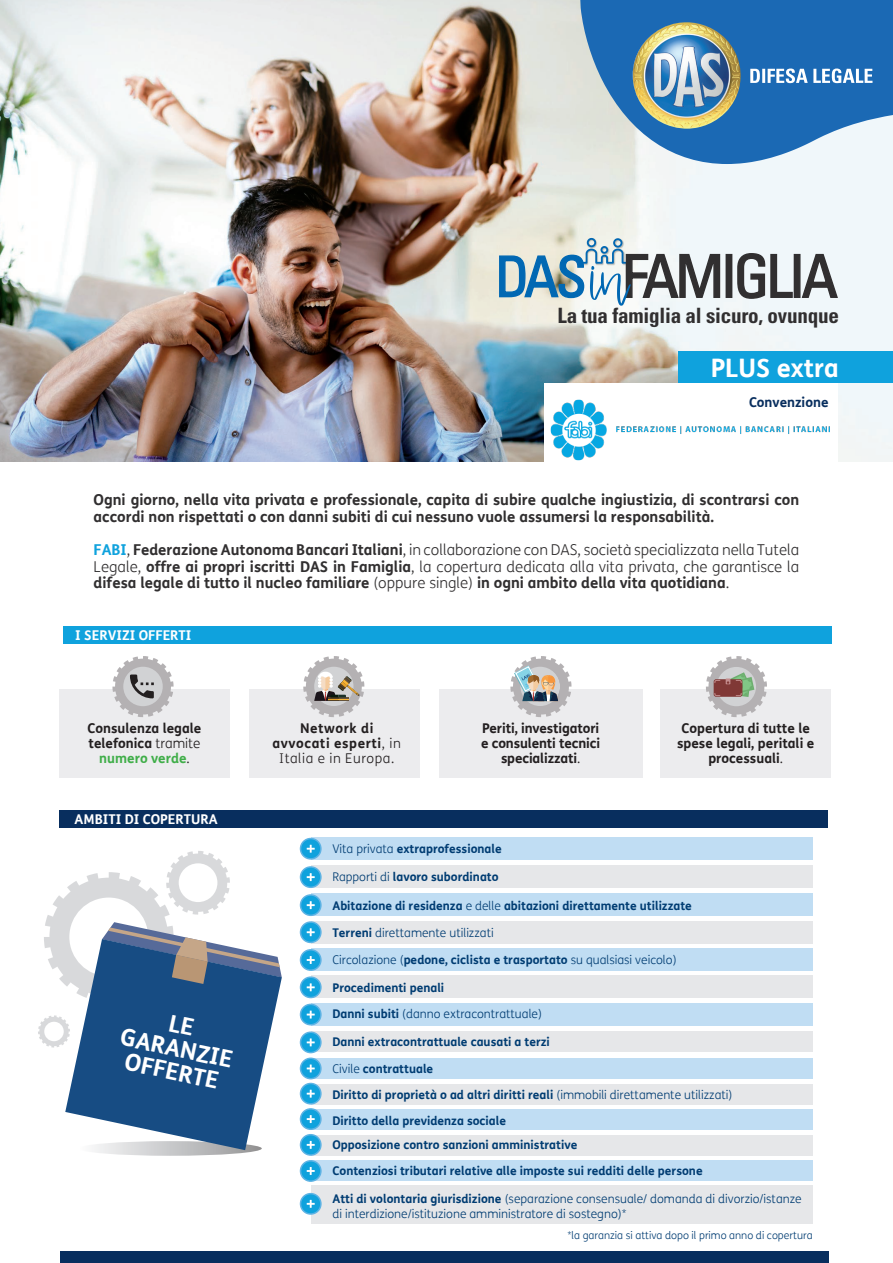
<style>
.page{position:relative;width:893px;height:1263px;background:#fff}
.page>*{position:absolute;margin:0;border:0;box-sizing:border-box;transform-origin:0 0}
.t1{font:700 25.5px "FS Me";color:#fff}
.t2{font:700 23.4px "FS Me";color:#fff}
.t3{font:700 condensed 21.15px "Univers";letter-spacing:-.01em;color:#312f30}
.t4{font:700 15px/16.5px "FS Me";color:#312f30}
.t5{font:700 13.5px/15px "FS Me";color:#231f20;text-align:center}
.t6{font:700 13.5px/15px "FS Me";letter-spacing:.04em;color:#231f20;text-align:center}
.t7{font:700 13.5px "FS Me";color:#fff}
.t8{font:700 13.5px/15px "FS Me";color:#40ae49;text-align:center}
.t9{font:700 13.5px "FS Me";color:#082e5e}
.t10{font:700 12px "FS Me";color:#003c72}
.t11{font:300 12px/15px "FS Me";color:#003c72}
.t12{font:300 10.5px "FS Me";color:#003c72}
.s1{color:#0fa2dd}
.s2{font-weight:300}
.s3{color:#231f20}
.s4{font-weight:300;color:#231f20}
.s5{font-weight:700}
</style>
<div class="page">
<img style="left:0;top:0;width:893px;height:461px">
<svg style="left:580px;top:0;width:292px;height:164px;background:#5a8eba"></svg>
<div style="left:679px;top:352px;width:214px;height:31px;background:#0fa2dd"></div>
<div style="left:578px;top:238px;width:52px;height:27px;background:#231f20;opacity:.3"></div>
<div style="left:587px;top:238px;width:9px;height:9px;border:2px solid #0168b3;border-radius:50%"></div>
<div style="left:613px;top:238px;width:9px;height:10px;border:2px solid #0168b3;border-radius:50%"></div>
<div style="left:600px;top:246px;width:8px;height:8px;border:2px solid #0168b3;border-radius:50%"></div>
<svg style="left:498px;top:248px;width:341px;height:58px"></svg>
<div style="left:60px;top:810px;width:768px;height:17px;background:#082e5e"></div>
<div style="left:61px;top:1251px;width:768px;height:12px;background:#082e5e"></div>
<div style="left:311px;top:837px;width:502px;height:23px;background:#c0ddf3"></div>
<div style="left:311px;top:1031px;width:502px;height:21px;background:#e6e7e9"></div>
<div style="left:311px;top:865px;width:502px;height:23px;background:#e6e7e9"></div>
<div style="left:311px;top:1057px;width:502px;height:21px;background:#c0ddf3"></div>
<div style="left:311px;top:921px;width:502px;height:22px;background:#e6e7e9"></div>
<div style="left:311px;top:1109px;width:502px;height:21px;background:#c0ddf3"></div>
<div style="left:311px;top:975px;width:502px;height:23px;background:#e6e7e9"></div>
<div style="left:311px;top:1160px;width:502px;height:21px;background:#c0ddf3"></div>
<div style="left:311px;top:948px;width:502px;height:23px;background:#c0ddf3"></div>
<div style="left:311px;top:1134px;width:502px;height:21px;background:#e6e7e9"></div>
<div style="left:311px;top:1003px;width:502px;height:22px;background:#c0ddf3"></div>
<div style="left:311px;top:1185px;width:502px;height:39px;background:#e6e7e9"></div>
<div style="left:311px;top:893px;width:502px;height:23px;background:#c0ddf3"></div>
<div style="left:311px;top:1083px;width:502px;height:21px;background:#e6e7e9"></div>
<svg style="left:38px;top:1015px;width:27px;height:32px"></svg>
<svg style="left:78px;top:1141px;width:184px;height:15px"></svg>
<svg style="left:65px;top:1002px;width:212px;height:148px;fill:#174c83"></svg>
<svg style="left:44px;top:851px;width:238px;height:151px"></svg>
<div style="left:544px;top:383px;width:294px;height:118px;background:#fff"></div>
<img style="left:550px;top:399px;width:280px;height:62px">
<div style="left:63px;top:626px;width:768px;height:17px;background:#0fa2dd"></div>
<div style="left:439px;top:689px;width:204px;height:89px;background:#ececee"></div>
<div style="left:660px;top:689px;width:171px;height:89px;background:#ececee"></div>
<div style="left:249px;top:689px;width:170px;height:89px;background:#ececee"></div>
<div style="left:59px;top:689px;width:171px;height:89px;background:#ececee"></div>
<svg style="left:706px;top:656px;width:61px;height:61px"></svg>
<svg style="left:510px;top:656px;width:61px;height:61px"></svg>
<svg style="left:303px;top:656px;width:61px;height:61px"></svg>
<svg style="left:345px;top:676px;width:7px;height:6px"></svg>
<svg style="left:112px;top:656px;width:62px;height:61px"></svg>
<div style="left:301px;top:838px;width:20px;height:21px;background:#0fa2dd;border-radius:50%"></div>
<div style="left:300px;top:838px;width:22px;height:22px;border:2px solid #5eb3e4;border-radius:50%"></div>
<svg style="left:307px;top:845px;width:8px;height:8px"></svg>
<div style="left:301px;top:867px;width:20px;height:20px;background:#0fa2dd;border-radius:50%"></div>
<div style="left:300px;top:866px;width:22px;height:22px;border:2px solid #5eb3e4;border-radius:50%"></div>
<svg style="left:307px;top:873px;width:8px;height:8px"></svg>
<div style="left:301px;top:895px;width:20px;height:20px;background:#0fa2dd;border-radius:50%"></div>
<div style="left:300px;top:894px;width:22px;height:22px;border:2px solid #5eb3e4;border-radius:50%"></div>
<svg style="left:307px;top:901px;width:8px;height:8px"></svg>
<div style="left:301px;top:922px;width:20px;height:20px;background:#0fa2dd;border-radius:50%"></div>
<div style="left:300px;top:921px;width:22px;height:22px;border:2px solid #5eb3e4;border-radius:50%"></div>
<svg style="left:307px;top:928px;width:8px;height:8px"></svg>
<div style="left:301px;top:950px;width:20px;height:20px;background:#0fa2dd;border-radius:50%"></div>
<div style="left:300px;top:949px;width:22px;height:22px;border:2px solid #5eb3e4;border-radius:50%"></div>
<svg style="left:307px;top:956px;width:8px;height:8px"></svg>
<div style="left:301px;top:977px;width:20px;height:20px;background:#0fa2dd;border-radius:50%"></div>
<div style="left:300px;top:976px;width:22px;height:22px;border:2px solid #5eb3e4;border-radius:50%"></div>
<svg style="left:307px;top:983px;width:8px;height:8px"></svg>
<div style="left:301px;top:1004px;width:20px;height:21px;background:#0fa2dd;border-radius:50%"></div>
<div style="left:300px;top:1004px;width:22px;height:21px;border:2px solid #5eb3e4;border-radius:50%"></div>
<svg style="left:307px;top:1010px;width:8px;height:8px"></svg>
<div style="left:301px;top:1032px;width:20px;height:20px;background:#0fa2dd;border-radius:50%"></div>
<div style="left:300px;top:1031px;width:22px;height:22px;border:2px solid #5eb3e4;border-radius:50%"></div>
<svg style="left:307px;top:1038px;width:8px;height:8px"></svg>
<div style="left:301px;top:1058px;width:20px;height:21px;background:#0fa2dd;border-radius:50%"></div>
<div style="left:300px;top:1057px;width:22px;height:22px;border:2px solid #5eb3e4;border-radius:50%"></div>
<svg style="left:307px;top:1064px;width:8px;height:8px"></svg>
<div style="left:301px;top:1083px;width:20px;height:21px;background:#0fa2dd;border-radius:50%"></div>
<div style="left:300px;top:1083px;width:22px;height:21px;border:2px solid #5eb3e4;border-radius:50%"></div>
<svg style="left:307px;top:1090px;width:8px;height:7px"></svg>
<div style="left:301px;top:1109px;width:20px;height:20px;background:#0fa2dd;border-radius:50%"></div>
<div style="left:300px;top:1108px;width:22px;height:22px;border:2px solid #5eb3e4;border-radius:50%"></div>
<svg style="left:307px;top:1115px;width:8px;height:8px"></svg>
<div style="left:301px;top:1135px;width:20px;height:20px;background:#0fa2dd;border-radius:50%"></div>
<div style="left:300px;top:1134px;width:22px;height:22px;border:2px solid #5eb3e4;border-radius:50%"></div>
<svg style="left:307px;top:1141px;width:8px;height:8px"></svg>
<div style="left:301px;top:1161px;width:20px;height:20px;background:#0fa2dd;border-radius:50%"></div>
<div style="left:300px;top:1160px;width:22px;height:22px;border:2px solid #5eb3e4;border-radius:50%"></div>
<svg style="left:307px;top:1167px;width:8px;height:8px"></svg>
<div style="left:301px;top:1193px;width:20px;height:21px;background:#0fa2dd;border-radius:50%"></div>
<div style="left:300px;top:1193px;width:22px;height:22px;border:2px solid #5eb3e4;border-radius:50%"></div>
<svg style="left:307px;top:1200px;width:8px;height:8px"></svg>
<svg style="left:169px;top:1014px;width:26px;height:22px"></svg>
<p class="t3" style="left:558px;top:302px;width:283px">La tua famiglia al sicuro, ovunque</p>
<p class="t1" style="left:711px;top:352px;width:130px">PLUS extra</p>
<p class="t9" style="left:749px;top:394px;width:81px">Convenzione</p>
<p class="t4" style="left:94px;top:492px;width:707px">Ogni giorno, nella vita privata e professionale, capita di subire qualche ingiustizia, di scontrarsi con accordi non rispettati o con danni subiti di cui nessuno vuole assumersi la responsabilità.</p>
<p class="t4" style="left:94px;top:541px;width:707px;text-align:justify"><span class="s1">FABI</span><span class="s2">,</span> Federazione Autonoma Bancari Italiani<span class="s2">, in collaborazione con DAS, società specializzata nella Tutela Legale,</span> offre ai propri iscritti DAS in Famiglia<span class="s2">, la copertura dedicata alla vita privata, che garantisce la </span>difesa legale di tutto il nucleo familiare <span class="s2">(oppure single)</span> in ogni ambito della vita quotidiana<span class="s2">.</span></p>
<p class="t7" style="left:75px;top:626px;width:118px">I SERVIZI OFFERTI</p>
<p class="t5" style="left:88px;top:721px;width:115px">Consulenza legale</p>
<p class="t8" style="left:89px;top:736px;width:113px"><span class="s3">telefonica</span> <span class="s4">tramite </span>numero verde<span class="s4">.</span></p>
<p class="t7" style="left:75px;top:810px;width:145px">AMBITI DI COPERTURA</p>
<p class="t2" style="left:124px;top:1022px;width:116px;rotate:12deg">GARANZIE</p>
<p class="t2" style="left:128px;top:1047px;width:97px;rotate:12deg">OFFERTE</p>
<p class="t6" style="left:273px;top:721px;width:130px">Network di avvocati esperti<span class="s2">, in<br>Italia e in Europa.</span></p>
<p class="t5" style="left:481px;top:721px;width:121px">Periti, investigatori e consulenti tecnici specializzati<span class="s2">.</span></p>
<p class="t5" style="left:677px;top:721px;width:139px">Copertura di tutte le spese legali, peritali e processuali<span class="s2">.</span></p>
<p class="t10" style="left:332px;top:841px;width:171px"><span class="s2">Vita privata</span> extraprofessionale</p>
<p class="t10" style="left:332px;top:869px;width:168px"><span class="s2">Rapporti di</span> lavoro subordinato</p>
<p class="t10" style="left:332px;top:898px;width:361px">Abitazione di residenza <span class="s2">e delle</span> abitazioni direttamente utilizzate</p>
<p class="t11" style="left:332px;top:925px;width:163px"><span class="s5">Terreni</span> direttamente utilizzati</p>
<p class="t11" style="left:332px;top:953px;width:346px">Circolazione (<span class="s5">pedone, ciclista e trasportato</span> su qualsiasi veicolo)</p>
<p class="t10" style="left:332px;top:980px;width:113px">Procedimenti penali</p>
<p class="t11" style="left:332px;top:1007px;width:211px"><span class="s5">Danni subiti</span> (danno extracontrattuale)</p>
<p class="t10" style="left:332px;top:1034px;width:219px">Danni extracontrattuale causati a terzi</p>
<p class="t10" style="left:332px;top:1061px;width:102px"><span class="s2">Civile</span> contrattuale</p>
<p class="t10" style="left:332px;top:1087px;width:401px">Diritto di proprietà o ad altri diritti reali <span class="s2">(immobili direttamente utilizzati)</span></p>
<p class="t10" style="left:332px;top:1113px;width:175px">Diritto della previdenza sociale</p>
<p class="t10" style="left:332px;top:1137px;width:246px">Opposizione contro sanzioni amministrative</p>
<p class="t10" style="left:332px;top:1163px;width:372px">Contenziosi tributari relative alle imposte sui redditi delle persone</p>
<p class="t11" style="left:332px;top:1191px;width:471px"><span class="s5">Atti di volontaria giurisdizione</span> (separazione consensuale/ domanda di divorzio/istanze di interdizione/istituzione amministratore di sostegno)*</p>
<p class="t12" style="left:567px;top:1229px;width:247px">*la garanzia si attiva dopo il primo anno di copertura</p>
</div>
